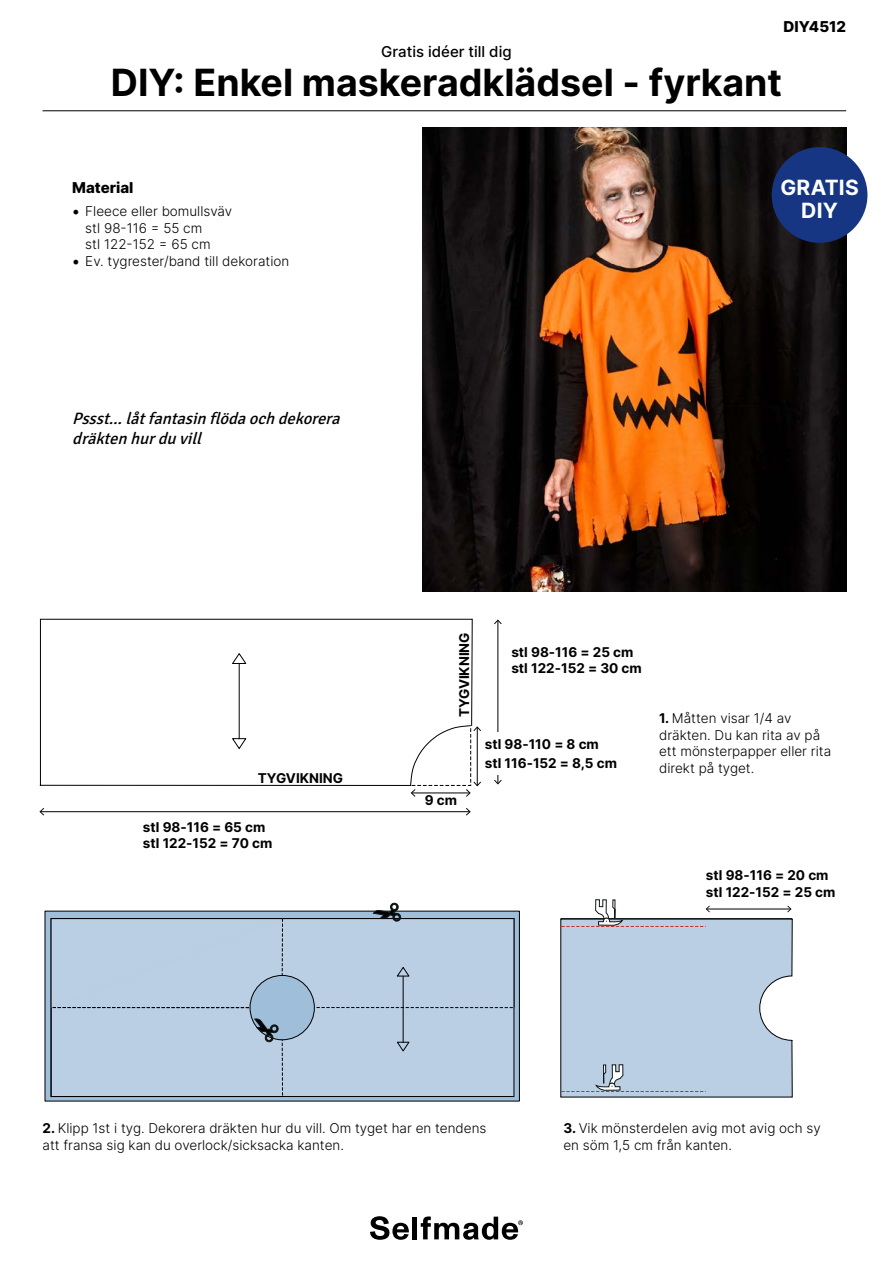
<style>
.page{position:relative;width:893px;height:1263px;background:#fff}
.page>*{position:absolute;margin:0;border:0;box-sizing:border-box;transform-origin:0 0}
.t1{font:700 37.5px "Inter";color:#000}
.t2{font:700 21px/22.5px "Inter";letter-spacing:.01em;color:#fff;text-align:center}
.t3{font:italic 16.5px/19.8px "Signika";color:#000}
.t4{font:500 15px "Inter";color:#000}
.t5{font:800 15px "Inter";color:#000}
.t6{font:300 13.5px/16.5px "Inter";color:#000}
.t7{font:700 13.5px/16.5px "Inter";color:#000}
.s1{font-family:"Minion Pro";font-weight:400;font-size:18px}
.s2{font-weight:700}
</style>
<div class="page">
<svg style="left:39px;top:618px;width:434px;height:168px"></svg>
<hr style="left:497px;top:620px;width:1px;height:163px;background:#000">
<svg style="left:494px;top:619px;width:8px;height:5px"></svg>
<svg style="left:494px;top:780px;width:8px;height:4px"></svg>
<hr style="left:40px;top:811px;width:430px;height:1px;background:#000">
<svg style="left:39px;top:808px;width:5px;height:7px"></svg>
<svg style="left:466px;top:808px;width:5px;height:7px"></svg>
<svg style="left:411px;top:726px;width:70px;height:71px"></svg>
<hr style="left:239px;top:664px;width:1px;height:75px;background:#000">
<svg style="left:231px;top:652px;width:16px;height:13px"></svg>
<svg style="left:231px;top:737px;width:16px;height:13px"></svg>
<svg style="left:50px;top:903px;width:465px;height:199px;background:#b3c7da"></svg>
<svg style="left:560px;top:899px;width:233px;height:199px;background:#bdcedf"></svg>
<svg style="left:370px;top:1216px;width:39px;height:24px"></svg>
<hr style="left:413px;top:1216px;width:4px;height:23px;background:#000">
<svg style="left:421px;top:1216px;width:102px;height:24px"></svg>
<img style="left:423px;top:128px;width:423px;height:463px">
<hr style="left:43px;top:111px;width:803px;height:1px;background:#000">
<div style="left:772px;top:147px;width:95px;height:96px;background:#163683;border-radius:50%"></div>
<div style="left:492px;top:732px;width:11px;height:42px;background:#fff"></div>
<p class="t4" style="left:381px;top:41px;width:132px">Gratis idéer till dig</p>
<p class="t5" style="left:784px;top:15px;width:64px">DIY4512</p>
<h1 class="t1" style="left:111px;top:55px;width:673px">DIY: Enkel maskeradklädsel - fyrkant</h1>
<p class="t5" style="left:72px;top:177px;width:63px">Material</p>
<p class="t6" style="left:85px;top:203px;width:148px;text-indent:-13px"><span class="s1">•</span> Fleece eller bomullsväv stl 98-116 = 55 cm<br>stl 122-152 = 65 cm</p>
<p class="t6" style="left:73px;top:252px;width:218px"><span class="s1">•</span> Ev. tygrester/band till dekoration</p>
<p class="t3" style="left:72px;top:409px;width:274px">Pssst...låtfantasinflödaochdekorera dräktenhurduvill</p>
<p class="t7" style="left:258px;top:769px;width:87px">TYGVIKNING</p>
<p class="t7" style="left:143px;top:818px;width:131px">stl 98-116 = 65 cm stl 122-152 = 70 cm</p>
<h2 class="t2" style="left:780px;top:176px;width:80px">GRATIS<br>DIY</h2>
<p class="t7" style="left:456px;top:717px;width:87px;rotate:-90deg">TYGVIKNING</p>
<p class="t7" style="left:425px;top:792px;width:34px">9 cm</p>
<p class="t7" style="left:511px;top:643px;width:132px">stl 98-116 = 25 cm stl 122-152 = 30 cm</p>
<p class="t7" style="left:485px;top:734px;width:134px;line-height:19.2px">stl 98-110 = 8 cm stl 116-152 = 8,5 cm</p>
<p class="t6" style="left:659px;top:710px;width:174px"><span class="s2">1.</span> Måtten visar 1/4 av dräkten. Du kan rita av på ett mönsterpapper eller rita direkt på tyget.</p>
<p class="t7" style="left:706px;top:867px;width:131px">stl 98-116 = 20 cm stl 122-152 = 25 cm</p>
<p class="t6" style="left:43px;top:1120px;width:445px"><span class="s2">2.</span> Klipp 1st i tyg. Dekorera dräkten hur du vill. Om tyget har en tendens att fransa sig kan du overlock/sicksacka kanten.</p>
<p class="t6" style="left:563px;top:1120px;width:259px"><span class="s2">3.</span> Vik mönsterdelen avig mot avig och sy en söm 1,5 cm från kanten.</p>
</div>
